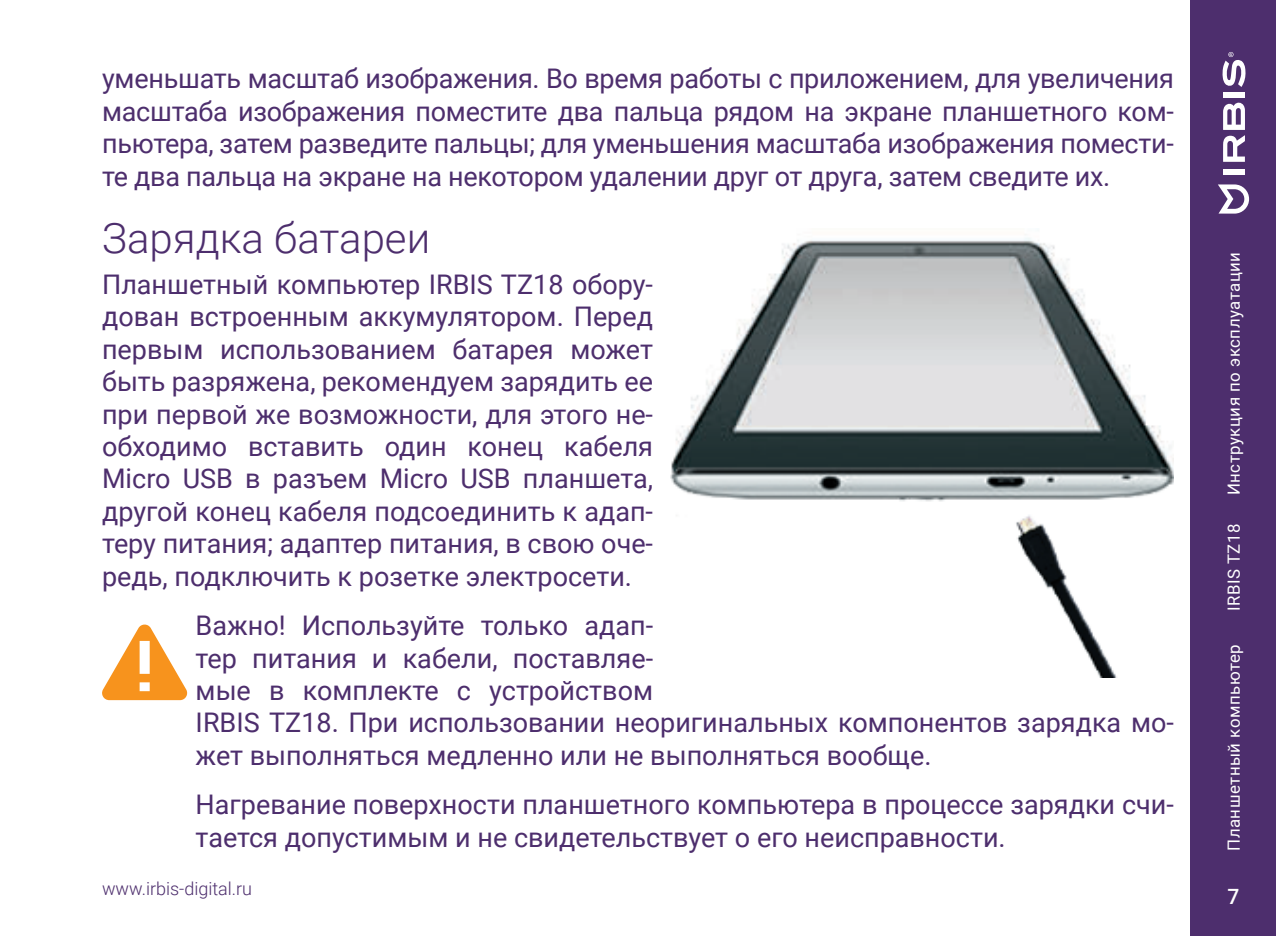
<style>
.page{position:relative;width:1276px;height:936px;background:#fff}
.page>*{position:absolute;margin:0;border:0;box-sizing:border-box;transform-origin:0 0}
.t1{font:700 70.8px "Roboto";color:#fff}
.t2{font:300 42px "Roboto";color:#4d2e6d}
.t3{font:27px/32.4px "Roboto";color:#4d2e6d;text-align:justify}
.t4{font:500 21px "Roboto";color:#fff}
.t5{font:300 18px "Roboto";color:#4d2e6d}
.t6{font:16.8px "Roboto";letter-spacing:.03em;color:#fff}
</style>
<div class="page">
<div style="left:1191px;top:0;width:85px;height:935px;background:#4d2e6d"></div>
<svg style="left:1218px;top:184px;width:31px;height:29px"></svg>
<svg style="left:1223px;top:102px;width:22px;height:60px"></svg>
<div style="left:1223px;top:169px;width:22px;height:5px;background:#fff"></div>
<div style="left:1223px;top:92px;width:22px;height:5px;background:#fff"></div>
<svg style="left:1222px;top:52px;width:24px;height:35px"></svg>
<svg style="left:102px;top:624px;width:85px;height:76px"></svg>
<img style="left:670px;top:238px;width:504px;height:439px">
<p class="t3" style="left:102px;top:61px;width:1073px">уменьшать масштаб изображения. Во время работы с приложением, для увеличения масштаба изображения поместите два пальца рядом на экране планшетного ком&shy;пьютера, затем разведите пальцы; для уменьшения масштаба изображения помести&shy;те два пальца на экране на некотором удалении друг от друга, затем сведите их.</p>
<h2 class="t2" style="left:102px;top:209px;width:330px">Зарядка батареи</h2>
<p class="t3" style="left:102px;top:267px;width:552px">Планшетный компьютер IRBIS TZ18 обору&shy;дован встроенным аккумулятором. Перед первым использованием батарея может быть разряжена, рекомендуем зарядить ее при первой же возможности, для этого не&shy;обходимо вставить один конец кабеля Micro USB в разъем Micro USB планшета, другой конец кабеля подсоединить к адап&shy;теру питания; адаптер питания, в свою оче&shy;редь, подключить к розетке электросети.</p>
<p class="t3" style="left:196px;top:608px;width:979px;text-align:left">Важно! Используйте только адап-<br>тер питания и кабели, поставляе-<br>мые в комплекте с устройством<br>IRBIS TZ18. При использовании неоригинальных компонентов зарядка мо&shy;жет выполняться медленно или не выполняться вообще.</p>
<p class="t3" style="left:196px;top:787px;width:979px">Нагревание поверхности планшетного компьютера в процессе зарядки счи&shy;тается допустимым и не свидетельствует о его неисправности.</p>
<h1 class="t1" style="left:135px;top:616px;width:21px">!</h1>
<p class="t5" style="left:102px;top:876px;width:152px">www.irbis-digital.ru</p>
<p class="t6" style="left:1222px;top:495px;width:245px;rotate:-90deg">Инструкция по эксплуатации</p>
<p class="t6" style="left:1222px;top:611px;width:89px;rotate:-90deg">IRBIS TZ18</p>
<p class="t6" style="left:1222px;top:850px;width:208px;rotate:-90deg">Планшетный компьютер</p>
<p class="t4" style="left:1227px;top:882px;width:13px">7</p>
</div>
